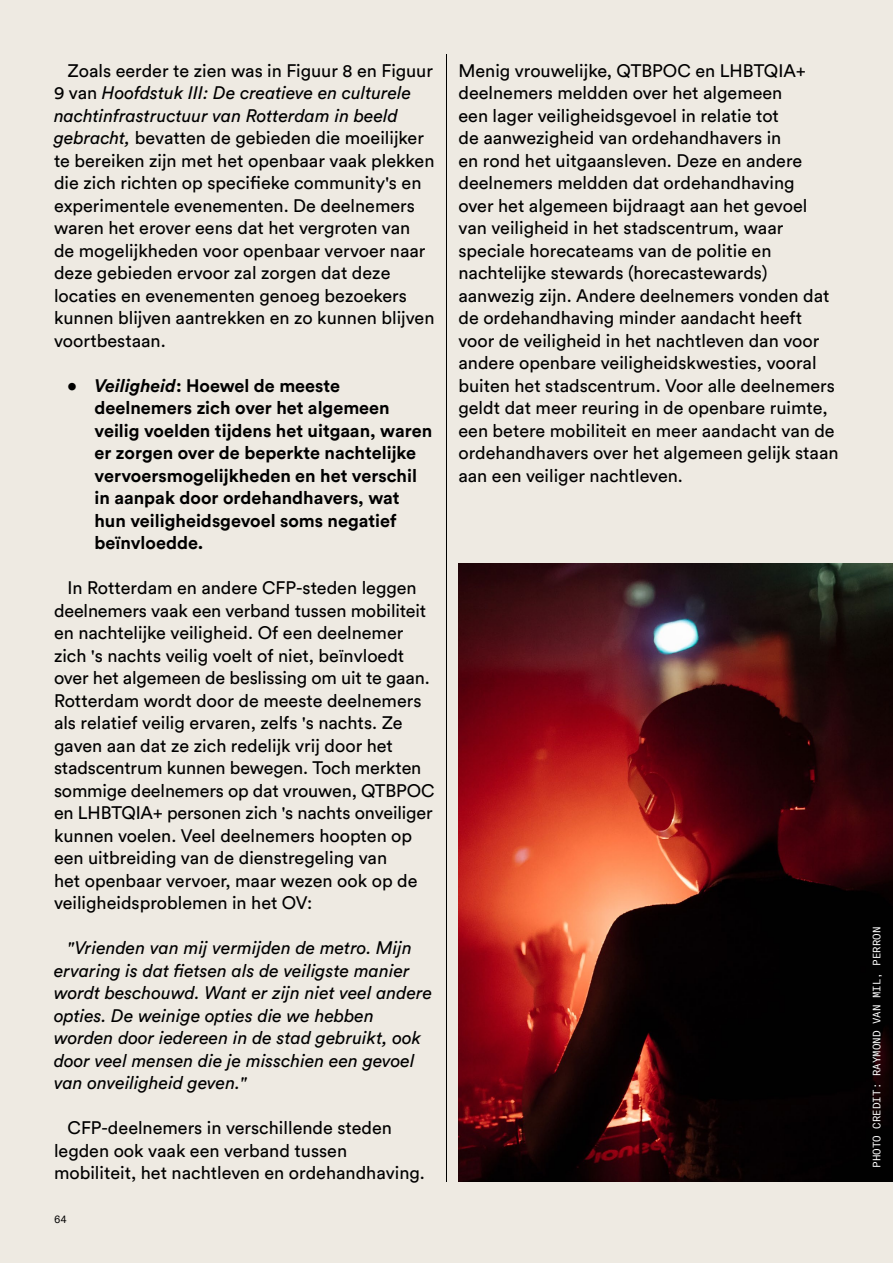
<style>
.page{position:relative;width:893px;height:1263px;background:#eeeae2}
.page>*{position:absolute;margin:0;border:0;box-sizing:border-box;transform-origin:0 0}
.Body_rest{font:18px/22.5px "Circular Std";color:#000}
.Body_rest-2{font:italic 18px/22.5px "Circular Std";color:#000}
.t1{font:700 18px/22.5px "Circular Std";color:#000}
.Page_Numbers{font:10.5px "GT America Mono";color:#fff}
.t2{font:10.5px "GT America Mono";color:#000}
.s1{font-style:italic}
</style>
<div class="page">
<img style="left:458px;top:563px;width:435px;height:619px">
<hr style="left:446px;top:54px;width:1px;height:1128px;background:#000">
<p class="Body_rest" style="left:54px;top:59px;width:382px;text-indent:14px">Zoals eerder te zien was in Figuur 8 en Figuur 9 van <span class="s1">Hoofdstuk III: De creatieve en culturele nachtinfrastructuur van Rotterdam in beeld gebracht,</span> bevatten de gebieden die moeilijker te bereiken zijn met het openbaar vaak plekken die zich richten op specifieke community's en experimentele evenementen. De deelnemers waren het erover eens dat het vergroten van de mogelijkheden voor openbaar vervoer naar deze gebieden ervoor zal zorgen dat deze locaties en evenementen genoeg bezoekers kunnen blijven aantrekken en zo kunnen blijven voortbestaan.</p>
<p class="t1" style="left:94px;top:374px;width:339px;text-indent:-27px"><span class="s1">• Veiligheid</span>: Hoewel de meeste deelnemers zich over het algemeen veilig voelden tijdens het uitgaan, waren er zorgen over de beperkte nachtelijke vervoersmogelijkheden en het verschil in aanpak door ordehandhavers, wat hun veiligheidsgevoel soms negatief beïnvloedde.</p>
<p class="Body_rest" style="left:54px;top:576px;width:382px;text-indent:14px">In Rotterdam en andere CFP-steden leggen deelnemers vaak een verband tussen mobiliteit en nachtelijke veiligheid. Of een deelnemer zich 's nachts veilig voelt of niet, beïnvloedt over het algemeen de beslissing om uit te gaan.<br>Rotterdam wordt door de meeste deelnemers als relatief veilig ervaren, zelfs 's nachts. Ze gaven aan dat ze zich redelijk vrij door het stadscentrum kunnen bewegen. Toch merkten sommige deelnemers op dat vrouwen, QTBPOC en LHBTQIA+ personen zich 's nachts onveiliger kunnen voelen. Veel deelnemers hoopten op een uitbreiding van de dienstregeling van<br>het openbaar vervoer, maar wezen ook op de veiligheidsproblemen in het OV:</p>
<p class="Body_rest-2" style="left:54px;top:936px;width:380px;text-indent:14px">"Vrienden van mij vermijden de metro. Mijn ervaring is dat fietsen als de veiligste manier wordt beschouwd. Want er zijn niet veel andere opties. De weinige opties die we hebben worden door iedereen in de stad gebruikt, ook door veel mensen die je misschien een gevoel van onveiligheid geven."</p>
<p class="Body_rest" style="left:54px;top:1116px;width:372px;text-indent:14px">CFP-deelnemers in verschillende steden legden ook vaak een verband tussen mobiliteit, het nachtleven en ordehandhaving.</p>
<p class="t2" style="left:54px;top:1213px;width:15px">64</p>
<p class="Body_rest" style="left:458px;top:59px;width:382px">Menig vrouwelijke, QTBPOC en LHBTQIA+ deelnemers meldden over het algemeen<br>een lager veiligheidsgevoel in relatie tot<br>de aanwezigheid van ordehandhavers in<br>en rond het uitgaansleven. Deze en andere deelnemers meldden dat ordehandhaving<br>over het algemeen bijdraagt aan het gevoel van veiligheid in het stadscentrum, waar speciale horecateams van de politie en nachtelijke stewards (horecastewards) aanwezig zijn. Andere deelnemers vonden dat de ordehandhaving minder aandacht heeft voor de veiligheid in het nachtleven dan voor andere openbare veiligheidskwesties, vooral buiten het stadscentrum. Voor alle deelnemers geldt dat meer reuring in de openbare ruimte, een betere mobiliteit en meer aandacht van de ordehandhavers over het algemeen gelijk staan aan een veiliger nachtleven.</p>
<p class="Page_Numbers" style="left:871px;top:1167px;width:242px;rotate:-90deg">PHOTO CREDIT: RAYMOND VAN MIL, PERRON</p>
</div>
